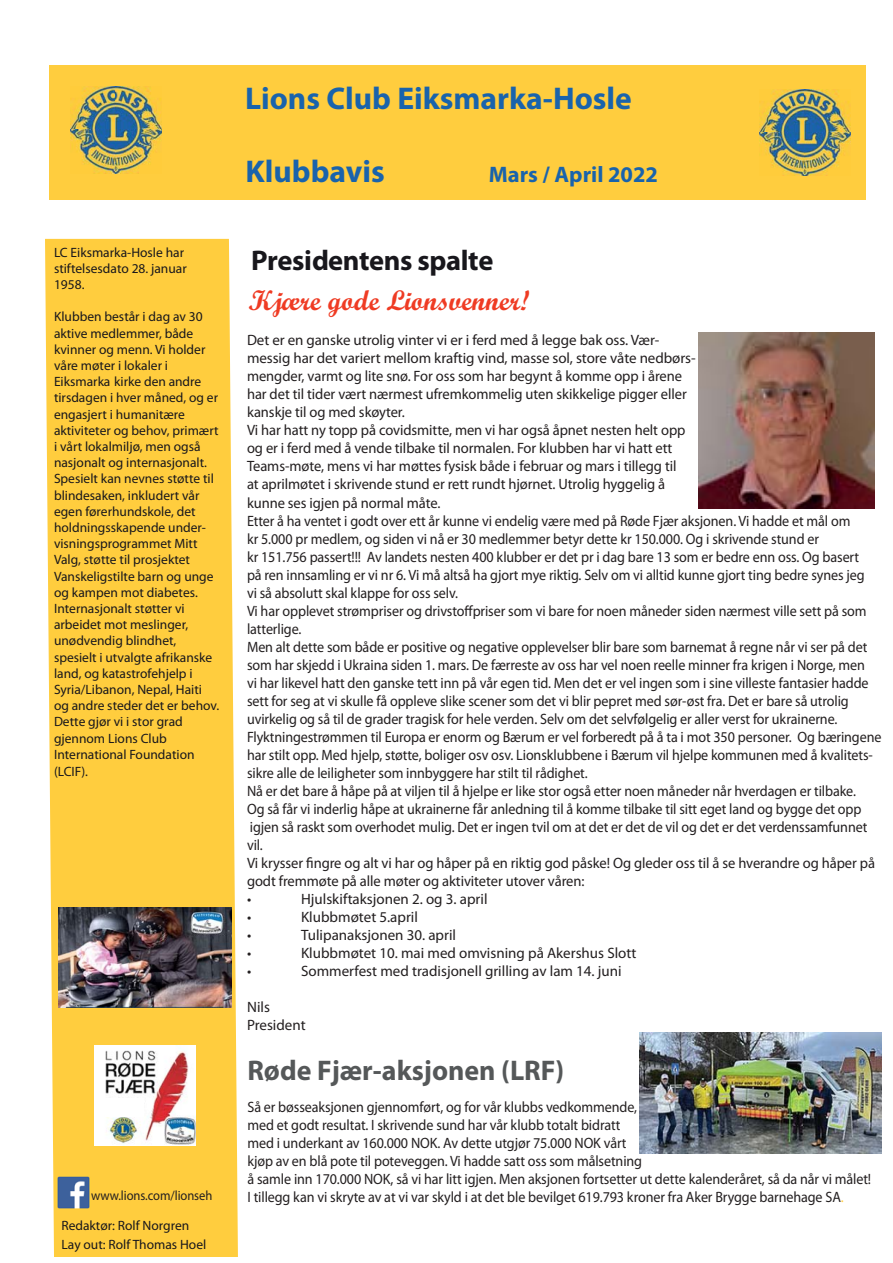
<style>
.page{position:relative;width:893px;height:1263px;background:#fff}
.page>*{position:absolute;margin:0;border:0;box-sizing:border-box;transform-origin:0 0}
.t1{font:700 31.5px "Myriad Pro";color:#1963ac}
.t2{font:700 28.5px "Myriad Pro";color:#555859}
.t3{font:28.5px "Script MT Bold";color:#ef3b23}
.t4{font:700 28.5px "Myriad Pro";letter-spacing:-.015em;color:#18171c}
.t5{font:700 22.5px "Myriad Pro";color:#1963ac}
.t6{font:15px/18px "Myriad Pro";letter-spacing:-.005em;color:#231f20}
.t7{font:15px/18px "Myriad Pro";letter-spacing:-.005em;color:#231f20;scale:.94 1}
.t8{font:13.5px/16.2px "Myriad Pro";color:#18171c}
.t9{font:13.5px "Myriad Pro";letter-spacing:-.005em;color:#231f20;scale:.93 1}
.s1{color:#ffcd3e}
</style>
<div class="page">
<div style="left:45px;top:239px;width:193px;height:1018px;background:#ffcd3e"></div>
<div style="left:49px;top:65px;width:817px;height:135px;background:#ffcd3e"></div>
<img style="left:70px;top:87px;width:91px;height:86px">
<img style="left:759px;top:90px;width:91px;height:86px">
<img style="left:56px;top:1175px;width:35px;height:35px">
<img style="left:698px;top:333px;width:176px;height:176px">
<img style="left:639px;top:1032px;width:242px;height:122px">
<img style="left:58px;top:907px;width:173px;height:101px">
<img style="left:95px;top:1046px;width:100px;height:99px">
<div style="left:105px;top:1098px;width:39px;height:18px;background:#fff"></div>
<p class="t8" style="left:54px;top:245px;width:134px">LC Eiksmarka-Hosle har stiftelsesdato 28. januar<br>1958.</p>
<p class="t8" style="left:54px;top:310px;width:167px">Klubben består i dag av 30 aktive medlemmer, både kvinner og menn. Vi holder våre møter i lokaler i<br>Eiksmarka kirke den andre tirsdagen i hver måned, og er engasjert i humanitære aktiviteter og behov, primært i vårt lokalmiljø, men også nasjonalt og internasjonalt.<br>Spesielt kan nevnes støtte til blindesaken, inkludert vår egen førerhundskole, det holdningsskapende under&shy;visningsprogrammet Mitt<br>Valg, støtte til prosjektet<br>Vanskeligstilte barn og unge og kampen mot diabetes.<br>Internasjonalt støtter vi arbeidet mot meslinger, unødvendig blindhet, spesielt i utvalgte afrikanske land, og katastrofehjelp i<br>Syria/Libanon, Nepal, Haiti og andre steder det er behov.<br>Dette gjør vi i stor grad gjennom Lions Club<br>International Foundation</p>
<p class="t8" style="left:54px;top:765px;width:35px">(LCIF).</p>
<p class="t9" style="left:91px;top:1190px;width:132px">www.lions.com/lionseh</p>
<p class="t8" style="left:61px;top:1216px;width:146px;line-height:19.5px">Redaktør: Rolf Norgren<br>Lay out: Rolf Thomas Hoel</p>
<h1 class="t1" style="left:245px;top:87px;width:388px">Lions Club Eiksmarka-Hosle</h1>
<h1 class="t1" style="left:245px;top:159px;width:141px">Klubbavis</h1>
<h3 class="t5" style="left:489px;top:166px;width:171px">Mars / April 2022</h3>
<h2 class="t4" style="left:251px;top:249px;width:244px">Presidentens spalte</h2>
<h2 class="t3" style="left:249px;top:291px;width:282px">Kjære gode Lionsvenner!</h2>
<p class="t6" style="left:247px;top:332px;width:636px">Det er en ganske utrolig vinter vi er i ferd med å legge bak oss. Vær-<br>messig har det variert mellom kraftig vind, masse sol, store våte nedbørs-<br>mengder, varmt og lite snø. For oss som har begynt å komme opp i årene<br>har det til tider vært nærmest ufremkommelig uten skikkelige pigger eller<br>kanskje til og med skøyter.<br>Vi har hatt ny topp på covidsmitte, men vi har også åpnet nesten helt opp<br>og er i ferd med å vende tilbake til normalen. For klubben har vi hatt ett<br>Teams-møte, mens vi har møttes fysisk både i februar og mars i tillegg til<br>at aprilmøtet i skrivende stund er rett rundt hjørnet. Utrolig hyggelig å<br>kunne ses igjen på normal måte.<br>Etter å ha ventet i godt over ett år kunne vi endelig være med på Røde Fjær aksjonen. Vi hadde et mål om<br>kr 5.000 pr medlem, og siden vi nå er 30 medlemmer betyr dette kr 150.000. Og i skrivende stund er<br>kr 151.756 passert!!! Av landets nesten 400 klubber er det pr i dag bare 13 som er bedre enn oss. Og basert<br>på ren innsamling er vi nr 6. Vi må altså ha gjort mye riktig. Selv om vi alltid kunne gjort ting bedre synes jeg<br>vi så absolutt skal klappe for oss selv.<br>Vi har opplevet strømpriser og drivstoffpriser som vi bare for noen måneder siden nærmest ville sett på som latterlige.<br>Men alt dette som både er positive og negative opplevelser blir bare som barnemat å regne når vi ser på det som har skjedd i Ukraina siden 1. mars. De færreste av oss har vel noen reelle minner fra krigen i Norge, men<br>vi har likevel hatt den ganske tett inn på vår egen tid. Men det er vel ingen som i sine villeste fantasier hadde sett for seg at vi skulle få oppleve slike scener som det vi blir pepret med sør-øst fra. Det er bare så utrolig uvirkelig og så til de grader tragisk for hele verden. Selv om det selvfølgelig er aller verst for ukrainerne.<br>Flyktningestrømmen til Europa er enorm og Bærum er vel forberedt på å ta i mot 350 personer. Og bæringene har stilt opp. Med hjelp, støtte, boliger osv osv. Lionsklubbene i Bærum vil hjelpe kommunen med å kvalitets&shy;sikre alle de leiligheter som innbyggere har stilt til rådighet.<br>Nå er det bare å håpe på at viljen til å hjelpe er like stor også etter noen måneder når hverdagen er tilbake.<br>Og så får vi inderlig håpe at ukrainerne får anledning til å komme tilbake til sitt eget land og bygge det opp igjen så raskt som overhodet mulig. Det er ingen tvil om at det er det de vil og det er det verdenssamfunnet vil.<br>Vi krysser fingre og alt vi har og håper på en riktig god påske! Og gleder oss til å se hverandre og håper på godt fremmøte på alle møter og aktiviteter utover våren:<br>•</p>
<p class="t6" style="left:301px;top:890px;width:188px">Hjulskiftaksjonen 2. og 3. april</p>
<p class="t6" style="left:247px;top:908px;width:6px">•</p>
<p class="t6" style="left:301px;top:908px;width:119px">Klubbmøtet 5.april</p>
<p class="t6" style="left:247px;top:926px;width:6px">•</p>
<p class="t6" style="left:301px;top:926px;width:157px">Tulipanaksjonen 30. april</p>
<p class="t6" style="left:247px;top:944px;width:6px">•</p>
<p class="t6" style="left:301px;top:944px;width:337px">Klubbmøtet 10. mai med omvisning på Akershus Slott</p>
<p class="t6" style="left:247px;top:962px;width:6px">•</p>
<p class="t6" style="left:301px;top:962px;width:322px">Sommerfest med tradisjonell grilling av lam 14. juni</p>
<p class="t6" style="left:247px;top:998px;width:60px">Nils<br>President</p>
<h2 class="t2" style="left:247px;top:1059px;width:318px">Røde Fjær-aksjonen (LRF)</h2>
<p class="t7" style="left:248px;top:1099px;width:665px">Så er bøsseaksjonen gjennomført, og for vår klubbs vedkommende,<br>med et godt resultat. I skrivende sund har vår klubb totalt bidratt<br>med i underkant av 160.000 NOK. Av dette utgjør 75.000 NOK vårt<br>kjøp av en blå pote til poteveggen. Vi hadde satt oss som målsetning<br>å samle inn 170.000 NOK, så vi har litt igjen. Men aksjonen fortsetter ut dette kalenderåret, så da når vi målet!<br>I tillegg kan vi skryte av at vi var skyld i at det ble bevilget 619.793 kroner fra Aker Brygge barnehage SA<span class="s1">.</span></p>
</div>
